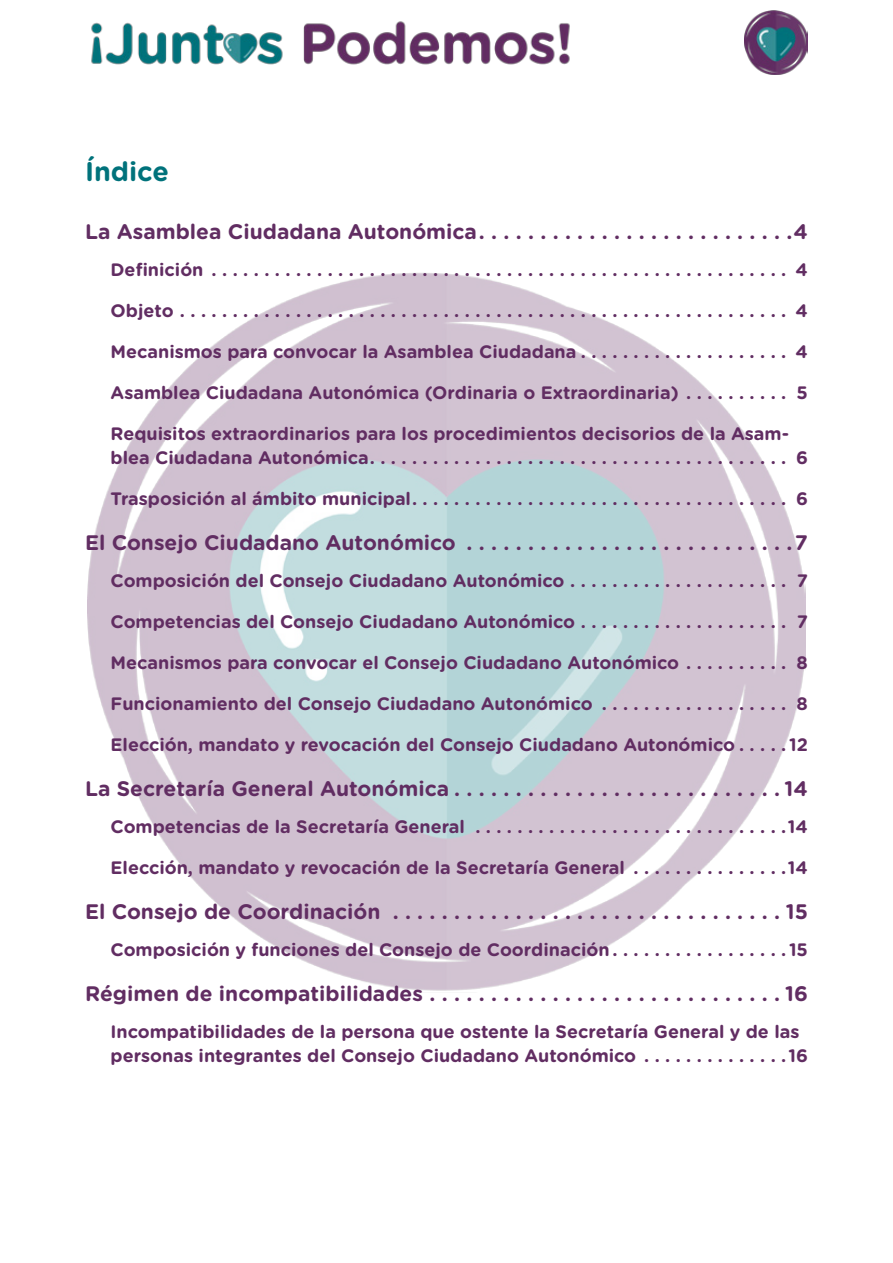
<style>
.page{position:relative;width:893px;height:1263px;background:#fff}
.page>*{position:absolute;margin:0;border:0;box-sizing:border-box;transform-origin:0 0}
._01_TITULO{font:700 27px "Gotham Rounded";color:#00727b}
.TDC_001{font:700 21px "Gotham Rounded";color:#612d62}
.TDC_002{font:700 18px/24px "Gotham Rounded";color:#612d62}
</style>
<div class="page">
<img style="left:88px;top:273px;width:717px;height:718px">
<img style="left:744px;top:11px;width:64px;height:64px">
<img style="left:91px;top:21px;width:479px;height:44px">
<p class="_01_TITULO" style="left:85px;top:152px;width:85px">Índice</p>
<p class="TDC_001" style="left:85px;top:216px;width:724px">La Asamblea Ciudadana Autonómica . . . . . . . . . . . . . . . . . . . . . . . . . 4</p>
<p class="TDC_002" style="left:111px;top:257px;width:699px">Definición . . . . . . . . . . . . . . . . . . . . . . . . . . . . . . . . . . . . . . . . . . . . . . . . . . . . . . . 4</p>
<p class="TDC_002" style="left:111px;top:298px;width:699px">Objeto . . . . . . . . . . . . . . . . . . . . . . . . . . . . . . . . . . . . . . . . . . . . . . . . . . . . . . . . . . 4</p>
<p class="TDC_002" style="left:111px;top:339px;width:699px">Mecanismos para convocar la Asamblea Ciudadana . . . . . . . . . . . . . . . . . . . . 4</p>
<p class="TDC_002" style="left:111px;top:380px;width:699px">Asamblea Ciudadana Autonómica (Ordinaria o Extraordinaria) . . . . . . . . . . 5</p>
<p class="TDC_002" style="left:111px;top:421px;width:699px">Requisitos extraordinarios para los procedimientos decisorios de la Asam&shy;blea Ciudadana Autonómica . . . . . . . . . . . . . . . . . . . . . . . . . . . . . . . . . . . . . . . . 6</p>
<p class="TDC_002" style="left:111px;top:486px;width:699px">Trasposición al ámbito municipal . . . . . . . . . . . . . . . . . . . . . . . . . . . . . . . . . . . . 6</p>
<p class="TDC_001" style="left:85px;top:527px;width:724px">El Consejo Ciudadano Autonómico . . . . . . . . . . . . . . . . . . . . . . . . . . 7</p>
<p class="TDC_002" style="left:111px;top:568px;width:699px">Composición del Consejo Ciudadano Autonómico . . . . . . . . . . . . . . . . . . . . . 7</p>
<p class="TDC_002" style="left:111px;top:609px;width:699px">Competencias del Consejo Ciudadano Autonómico . . . . . . . . . . . . . . . . . . . . 7</p>
<p class="TDC_002" style="left:111px;top:650px;width:699px">Mecanismos para convocar el Consejo Ciudadano Autonómico . . . . . . . . . . 8</p>
<p class="TDC_002" style="left:111px;top:691px;width:699px">Funcionamiento del Consejo Ciudadano Autonómico . . . . . . . . . . . . . . . . . . 8</p>
<p class="TDC_002" style="left:111px;top:732px;width:699px">Elección, mandato y revocación del Consejo Ciudadano Autonómico . . . . 12</p>
<p class="TDC_001" style="left:85px;top:773px;width:724px">La Secretaría General Autonómica . . . . . . . . . . . . . . . . . . . . . . . . . . 14</p>
<p class="TDC_002" style="left:111px;top:814px;width:699px">Competencias de la Secretaría General . . . . . . . . . . . . . . . . . . . . . . . . . . . . . 14</p>
<p class="TDC_002" style="left:111px;top:855px;width:699px">Elección, mandato y revocación de la Secretaría General . . . . . . . . . . . . . . 14</p>
<p class="TDC_001" style="left:85px;top:896px;width:724px">El Consejo de Coordinación . . . . . . . . . . . . . . . . . . . . . . . . . . . . . . . 15</p>
<p class="TDC_002" style="left:111px;top:937px;width:699px">Composición y funciones del Consejo de Coordinación . . . . . . . . . . . . . . . . 15</p>
<p class="TDC_001" style="left:85px;top:978px;width:724px">Régimen de incompatibilidades . . . . . . . . . . . . . . . . . . . . . . . . . . . . 16</p>
<p class="TDC_002" style="left:111px;top:1019px;width:699px">Incompatibilidades de la persona que ostente la Secretaría General y de las personas integrantes del Consejo Ciudadano Autonómico . . . . . . . . . . . . . 16</p>
</div>
